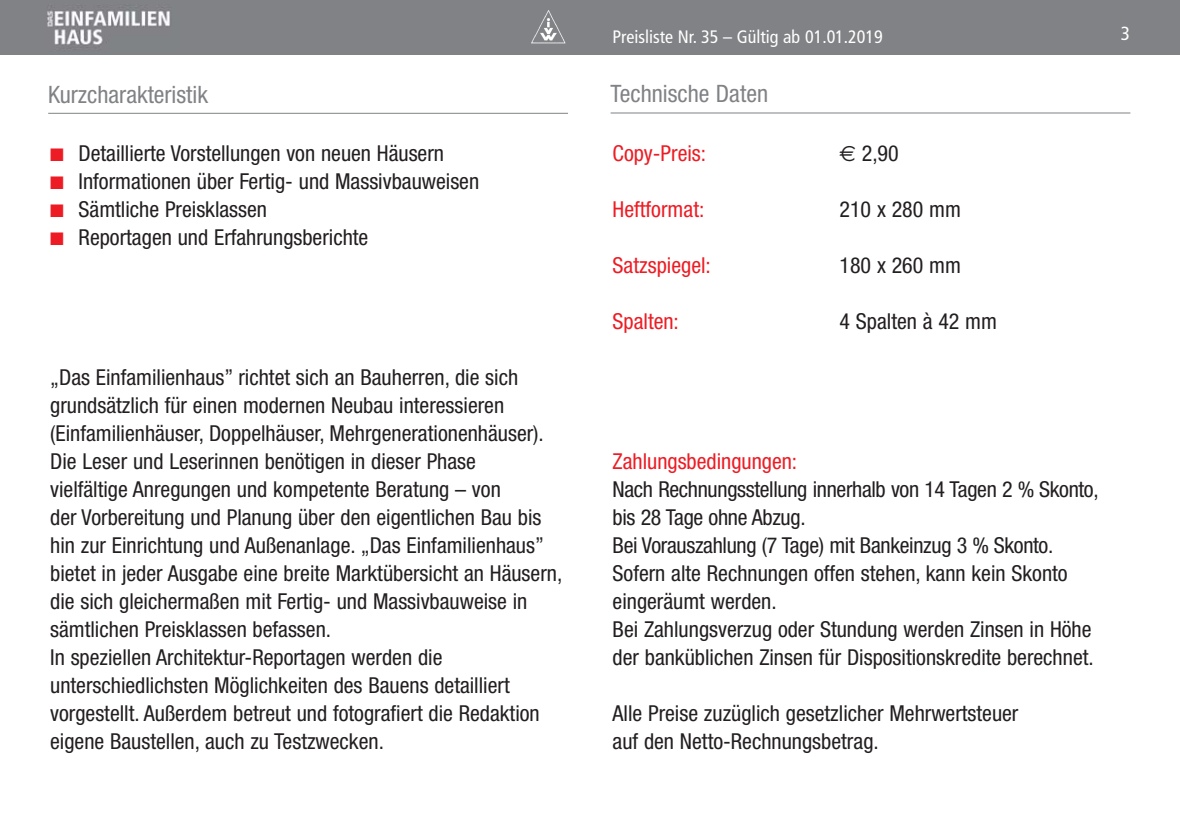
<style>
.page{position:relative;width:1180px;height:825px;background:#fff}
.page>*{position:absolute;margin:0;border:0;box-sizing:border-box;transform-origin:0 0}
.t1{font:condensed 24px "Helvetica Neue";color:#808285}
.t2{font:condensed 22px/28px "Helvetica Neue";color:#231f20}
.t3{font:condensed 22px "Helvetica Neue";color:#ed1c24}
.t4{font:condensed 19px "Frutiger";color:#fff}
.t5{font:condensed 18px "Frutiger";color:#fff}
.s1{color:#ed1c24}
.s2{font-family:"Euro Sans";font-stretch:normal}
</style>
<div class="page">
<div style="left:0;top:0;width:1179px;height:55px;background:#808285"></div>
<img style="left:531px;top:10px;width:35px;height:34px">
<img style="left:48px;top:5px;width:122px;height:41px">
<hr style="left:48px;top:113px;width:520px;height:1px;background:#808285">
<hr style="left:610px;top:112px;width:520px;height:1px;background:#808285">
<p class="t1" style="left:48px;top:85px;width:161px">Kurzcharakteristik</p>
<p class="t2" style="left:50px;top:141px;width:395px"><span class="s1">■</span> Detaillierte Vorstellungen von neuen Häusern</p>
<p class="t2" style="left:50px;top:169px;width:430px"><span class="s1">■</span> Informationen über Fertig- und Massivbauweisen</p>
<p class="t2" style="left:50px;top:197px;width:218px"><span class="s1">■</span> Sämtliche Preisklassen</p>
<p class="t2" style="left:50px;top:225px;width:319px"><span class="s1">■</span> Reportagen und Erfahrungsberichte</p>
<p class="t2" style="left:50px;top:365px;width:513px">„Das Einfamilienhaus” richtet sich an Bauherren, die sich grundsätzlich für einen modernen Neubau interessieren (Einfamilienhäuser, Doppelhäuser, Mehrgenerationenhäuser).<br>Die Leser und Leserinnen benötigen in dieser Phase<br>vielfältige Anregungen und kompetente Beratung – von<br>der Vorbereitung und Planung über den eigentlichen Bau bis hin zur Einrichtung und Außenanlage. „Das Einfamilienhaus” bietet in jeder Ausgabe eine breite Marktübersicht an Häusern, die sich gleichermaßen mit Fertig- und Massivbauweise in sämtlichen Preisklassen befassen.<br>In speziellen Architektur-Reportagen werden die unterschiedlichsten Möglichkeiten des Bauens detailliert vorgestellt. Außerdem betreut und fotografiert die Redaktion eigene Baustellen, auch zu Testzwecken.</p>
<p class="t5" style="left:612px;top:30px;width:272px">Preisliste Nr. 35 – Gültig ab 01.01.2019</p>
<p class="t4" style="left:1120px;top:26px;width:11px">3</p>
<p class="t1" style="left:610px;top:85px;width:159px">Technische Daten</p>
<p class="t3" style="left:612px;top:145px;width:95px">Copy-Preis:</p>
<p class="t2" style="left:839px;top:141px;width:61px"><span class="s2">€</span> 2,90</p>
<p class="t3" style="left:612px;top:201px;width:93px">Heftformat:</p>
<p class="t2" style="left:839px;top:197px;width:123px">210 x 280 mm</p>
<p class="t3" style="left:612px;top:257px;width:100px">Satzspiegel:</p>
<p class="t2" style="left:839px;top:253px;width:123px">180 x 260 mm</p>
<p class="t3" style="left:612px;top:313px;width:68px">Spalten:</p>
<p class="t2" style="left:839px;top:309px;width:159px">4 Spalten à 42 mm</p>
<p class="t3" style="left:612px;top:453px;width:186px">Zahlungsbedingungen:</p>
<p class="t2" style="left:612px;top:477px;width:487px">Nach Rechnungsstellung innerhalb von 14 Tagen 2 % Skonto, bis 28 Tage ohne Abzug.<br>Bei Vorauszahlung (7 Tage) mit Bankeinzug 3 % Skonto.<br>Sofern alte Rechnungen offen stehen, kann kein Skonto eingeräumt werden.<br>Bei Zahlungsverzug oder Stundung werden Zinsen in Höhe der bank üblichen Zinsen für Dispositionskredite berechnet.</p>
<p class="t2" style="left:612px;top:701px;width:407px">Alle Preise zuzüglich gesetzlicher Mehrwertsteuer auf den Netto-Rechnungsbetrag.</p>
</div>
